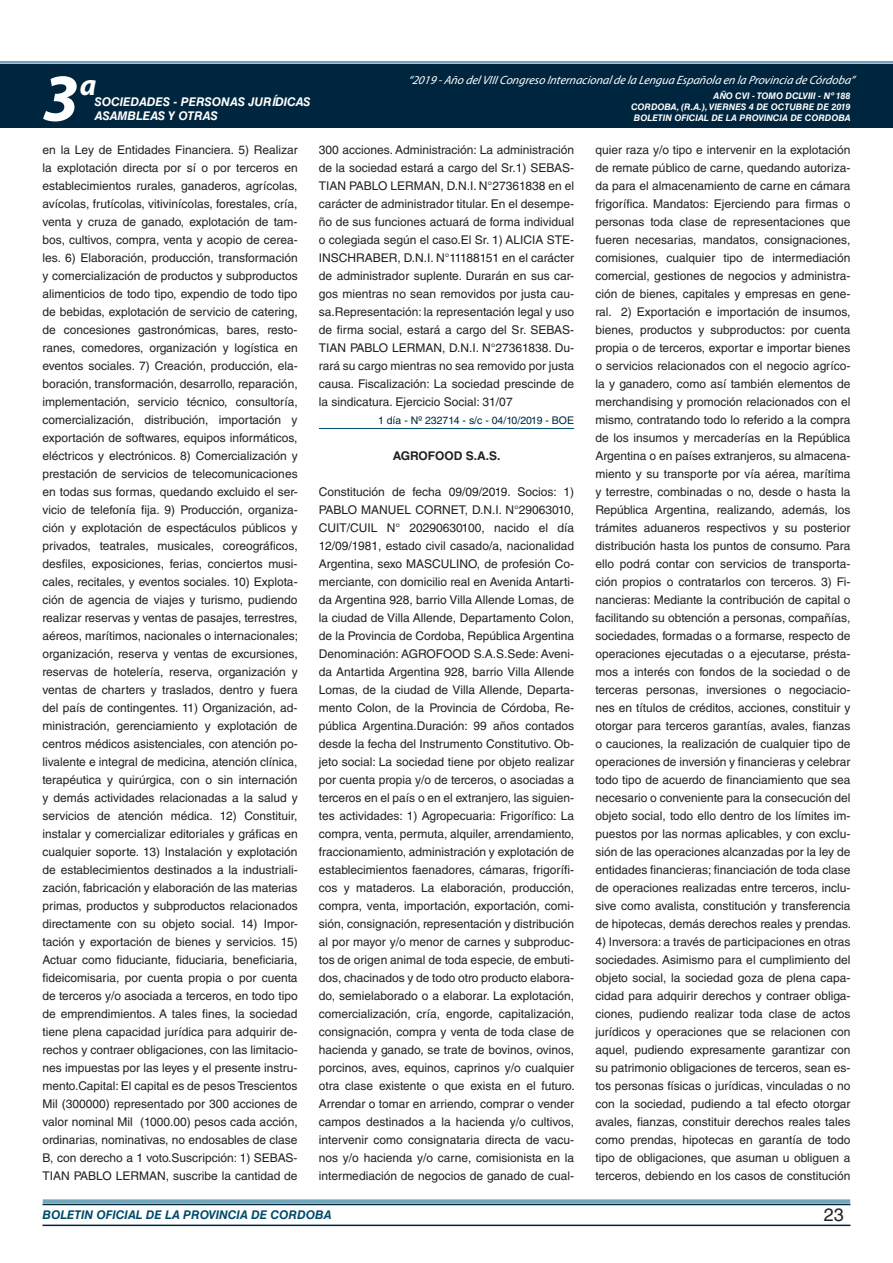
<style>
.page{position:relative;width:893px;height:1263px;background:#fff}
.page>*{position:absolute;margin:0;border:0;box-sizing:border-box;transform-origin:0 0}
.t1{font:italic 700 67.5px "Myriad Pro";color:#fff}
.t2{font:italic 700 30px "Myriad Pro";color:#fff}
.t3{font:18px "Helvetica LT Std";color:#231f20}
.t4{font:12px/18px "Helvetica LT Std";color:#231f20;text-align:justify}
.t5{font:italic 12px "Myriad Pro";color:#fff}
.t6{font:italic 700 12px "Helvetica LT Std";color:#fff}
.t7{font:italic 700 12px "Helvetica LT Std";color:#004b6c}
.t8{font:700 12px "Helvetica LT Std";color:#231f20}
.t9{font:10.5px "Helvetica LT Std";color:#00263f}
.t10{font:italic 700 9px/10.8px "Helvetica LT Std";color:#fff;text-align:right}
</style>
<div class="page">
<div style="left:0;top:61px;width:893px;height:6px;background:#fff;opacity:.75"></div>
<div style="left:0;top:64px;width:893px;height:64px;background:#00263f"></div>
<hr style="left:43px;top:1224px;width:807px;height:2px;background:#00263f">
<div style="left:42px;top:1198px;width:809px;height:8px;background:#fff;opacity:.75"></div>
<hr style="left:319px;top:428px;width:255px;height:1px;background:#004b6c">
<h2 class="t2" style="left:80px;top:66px;width:18px">a</h2>
<p class="t5" style="left:408px;top:72px;width:448px">“2019 -Año delVIIICongreso Internacionalde la Lengua Esp añola en la Provincia de Córdoba”</p>
<h1 class="t1" style="left:43px;top:54px;width:38px">3</h1>
<p class="t10" style="left:631px;top:91px;width:221px">AÑO CVI - TOMO DCLVIII - Nº 188<br>CORDOBA, (R.A.), VIERNES 4 DE OCTUBRE DE 2019<br>BOLETIN OFICIAL DE LA PROVINCIA DE CORDOBA</p>
<p class="t6" style="left:95px;top:94px;width:217px">SOCIEDADES - PERSONAS JURÍDICAS</p>
<p class="t6" style="left:95px;top:109px;width:125px">ASAMBLEAS Y OTRAS</p>
<p class="t4" style="left:43px;top:141px;width:257px">en la Ley de Entidades Financiera. 5) Realizar la explotación directa por sí o por terceros en establecimientos rurales, ganaderos, agrícolas, avícolas, frutícolas, vitivinícolas, forestales, cría, venta y cruza de ganado, explotación de tam&shy;bos, cultivos, compra, venta y acopio de cerea&shy;les. 6) Elaboración, producción, transformación y comercialización de productos y subproductos alimenticios de todo tipo, expendio de todo tipo de bebidas, explotación de servicio de catering, de concesiones gastronómicas, bares, resto&shy;ranes, comedores, organización y logística en eventos sociales. 7) Creación, producción, ela&shy;boración, transformación, desarrollo, reparación, implementación, servicio técnico, consultoría, comercialización, distribución, importación y exportación de softwares, equipos informáticos, eléctricos y electrónicos. 8) Comercialización y prestación de servicios de telecomunicaciones en todas sus formas, quedando excluido el ser&shy;vicio de telefonía fija. 9) Producción, organiza&shy;ción y explotación de espectáculos públicos y privados, teatrales, musicales, coreográficos, desfiles, exposiciones, ferias, conciertos musi&shy;cales, recitales, y eventos sociales. 10) Explota&shy;ción de agencia de viajes y turismo, pudiendo realizar reservas y ventas de pasajes, terrestres, aéreos, marítimos, nacionales o internacionales; organización, reserva y ventas de excursiones, reservas de hotelería, reserva, organización y ventas de charters y traslados, dentro y fuera del país de contingentes. 11) Organización, ad&shy;ministración, gerenciamiento y explotación de centros médicos asistenciales, con atención po&shy;livalente e integral de medicina, atención clínica, terapéutica y quirúrgica, con o sin internación y demás actividades relacionadas a la salud y servicios de atención médica. 12) Constituir, instalar y comercializar editoriales y gráficas en cualquier soporte. 13) Instalación y explotación de establecimientos destinados a la industriali&shy;zación, fabricación y elaboración de las materias primas, productos y subproductos relacionados directamente con su objeto social. 14) Impor&shy;tación y exportación de bienes y servicios. 15)<br>Actuar como fiduciante, fiduciaria, beneficiaria, fideicomisaria, por cuenta propia o por cuenta de terceros y/o asociada a terceros, en todo tipo de emprendimientos. A tales fines, la sociedad tiene plena capacidad jurídica para adquirir de&shy;rechos y contraer obligaciones, con las limitacio&shy;nes impuestas por las leyes y el presente instru&shy;mento.Capital: El capital es de pesos Trescientos Mil (300000) representado por 300 acciones de valor nominal Mil (1000.00) pesos cada acción, ordinarias, nominativas, no endosables de clase B, con derecho a 1 voto.Suscripción: 1) SEBAS-TIAN PABLO LERMAN, suscribe la cantidad de</p>
<p class="t4" style="left:319px;top:141px;width:257px">300 acciones. Administración: La administración de la sociedad estará a cargo del Sr.1) SEBAS-TIAN PABLO LERMAN, D.N.I. N°27361838 en el carácter de administrador titular. En el desempe&shy;ño de sus funciones actuará de forma individual o colegiada según el caso.El Sr. 1) ALICIA STE-INSCHRABER, D.N.I. N°11188151 en el carácter de administrador suplente. Durarán en sus car&shy;gos mientras no sean removidos por justa cau&shy;sa.Representación: la representación legal y uso de firma social, estará a cargo del Sr. SEBAS-TIAN PABLO LERMAN, D.N.I. N°27361838. Du&shy;rará su cargo mientras no sea removido por justa causa. Fiscalización: La sociedad prescinde de la sindicatura. Ejercicio Social: 31/07</p>
<p class="t9" style="left:378px;top:414px;width:197px">1 día - Nº 232714 - s/c - 04/10/2019 - BOE</p>
<p class="t8" style="left:393px;top:448px;width:109px">AGROFOOD S.A.S.</p>
<p class="t4" style="left:319px;top:483px;width:257px">Constitución de fecha 09/09/2019. Socios: 1)<br>PABLO MANUEL CORNET, D.N.I. N°29063010, CUIT/CUIL N° 20290630100, nacido el día 12/09/1981, estado civil casado/a, nacionalidad Argentina, sexo MASCULINO, de profesión Co&shy;merciante, con domicilio real en Avenida Antarti&shy;da Argentina 928, barrio Villa Allende Lomas, de la ciudad de Villa Allende, Departamento Colon, de la Provincia de Cordoba, República Argentina Denominación: AGROFOOD S.A.S.Sede: Aveni&shy;da Antartida Argentina 928, barrio Villa Allende Lomas, de la ciudad de Villa Allende, Departa&shy;mento Colon, de la Provincia de Córdoba, Re&shy;pública Argentina.Duración: 99 años contados desde la fecha del Instrumento Constitutivo. Ob&shy;jeto social: La sociedad tiene por objeto realizar por cuenta propia y/o de terceros, o asociadas a terceros en el país o en el extranjero, las siguien&shy;tes actividades: 1) Agropecuaria: Frigorífico: La compra, venta, permuta, alquiler, arrendamiento, fraccionamiento, administración y explotación de establecimientos faenadores, cámaras, frigorífi&shy;cos y mataderos. La elaboración, producción, compra, venta, importación, exportación, comi&shy;sión, consignación, representación y distribución al por mayor y/o menor de carnes y subproduc&shy;tos de origen animal de toda especie, de embuti&shy;dos, chacinados y de todo otro producto elabora&shy;do, semielaborado o a elaborar. La explotación, comercialización, cría, engorde, capitalización, consignación, compra y venta de toda clase de hacienda y ganado, se trate de bovinos, ovinos, porcinos, aves, equinos, caprinos y/o cualquier otra clase existente o que exista en el futuro.<br>Arrendar o tomar en arriendo, comprar o vender campos destinados a la hacienda y/o cultivos, intervenir como consignataria directa de vacu&shy;nos y/o hacienda y/o carne, comisionista en la intermediación de negocios de ganado de cual-</p>
<p class="t4" style="left:595px;top:141px;width:257px">quier raza y/o tipo e intervenir en la explotación de remate público de carne, quedando autoriza&shy;da para el almacenamiento de carne en cámara frigorífica. Mandatos: Ejerciendo para firmas o personas toda clase de representaciones que fueren necesarias, mandatos, consignaciones, comisiones, cualquier tipo de intermediación comercial, gestiones de negocios y administra&shy;ción de bienes, capitales y empresas en gene&shy;ral. 2) Exportación e importación de insumos, bienes, productos y subproductos: por cuenta propia o de terceros, exportar e importar bienes o servicios relacionados con el negocio agríco&shy;la y ganadero, como así también elementos de merchandising y promoción relacionados con el mismo, contratando todo lo referido a la compra de los insumos y mercaderías en la República Argentina o en países extranjeros, su almacena&shy;miento y su transporte por vía aérea, marítima y terrestre, combinadas o no, desde o hasta la República Argentina, realizando, además, los trámites aduaneros respectivos y su posterior distribución hasta los puntos de consumo. Para ello podrá contar con servicios de transporta&shy;ción propios o contratarlos con terceros. 3) Fi&shy;nancieras: Mediante la contribución de capital o facilitando su obtención a personas, compañías, sociedades, formadas o a formarse, respecto de operaciones ejecutadas o a ejecutarse, présta&shy;mos a interés con fondos de la sociedad o de terceras personas, inversiones o negociacio&shy;nes en títulos de créditos, acciones, constituir y otorgar para terceros garantías, avales, fianzas o cauciones, la realización de cualquier tipo de operaciones de inversión y financieras y celebrar todo tipo de acuerdo de financiamiento que sea necesario o conveniente para la consecución del objeto social, todo ello dentro de los límites im&shy;puestos por las normas aplicables, y con exclu&shy;sión de las operaciones alcanzadas por la ley de entidades financieras; financiación de toda clase de operaciones realizadas entre terceros, inclu&shy;sive como avalista, constitución y transferencia de hipotecas, demás derechos reales y prendas.</p>
<p class="t4" style="left:595px;top:933px;width:257px">4) Inversora: a través de participaciones en otras sociedades. Asimismo para el cumplimiento del objeto social, la sociedad goza de plena capa&shy;cidad para adquirir derechos y contraer obliga&shy;ciones, pudiendo realizar toda clase de actos jurídicos y operaciones que se relacionen con aquel, pudiendo expresamente garantizar con su patrimonio obligaciones de terceros, sean es&shy;tos personas físicas o jurídicas, vinculadas o no con la sociedad, pudiendo a tal efecto otorgar avales, fianzas, constituir derechos reales tales como prendas, hipotecas en garantía de todo tipo de obligaciones, que asuman u obliguen a terceros, debiendo en los casos de constitución</p>
<p class="t7" style="left:43px;top:1208px;width:290px">BOLETIN OFICIAL DE LA PROVINCIA DE CORDOBA</p>
<h3 class="t3" style="left:824px;top:1204px;width:22px">23</h3>
</div>
